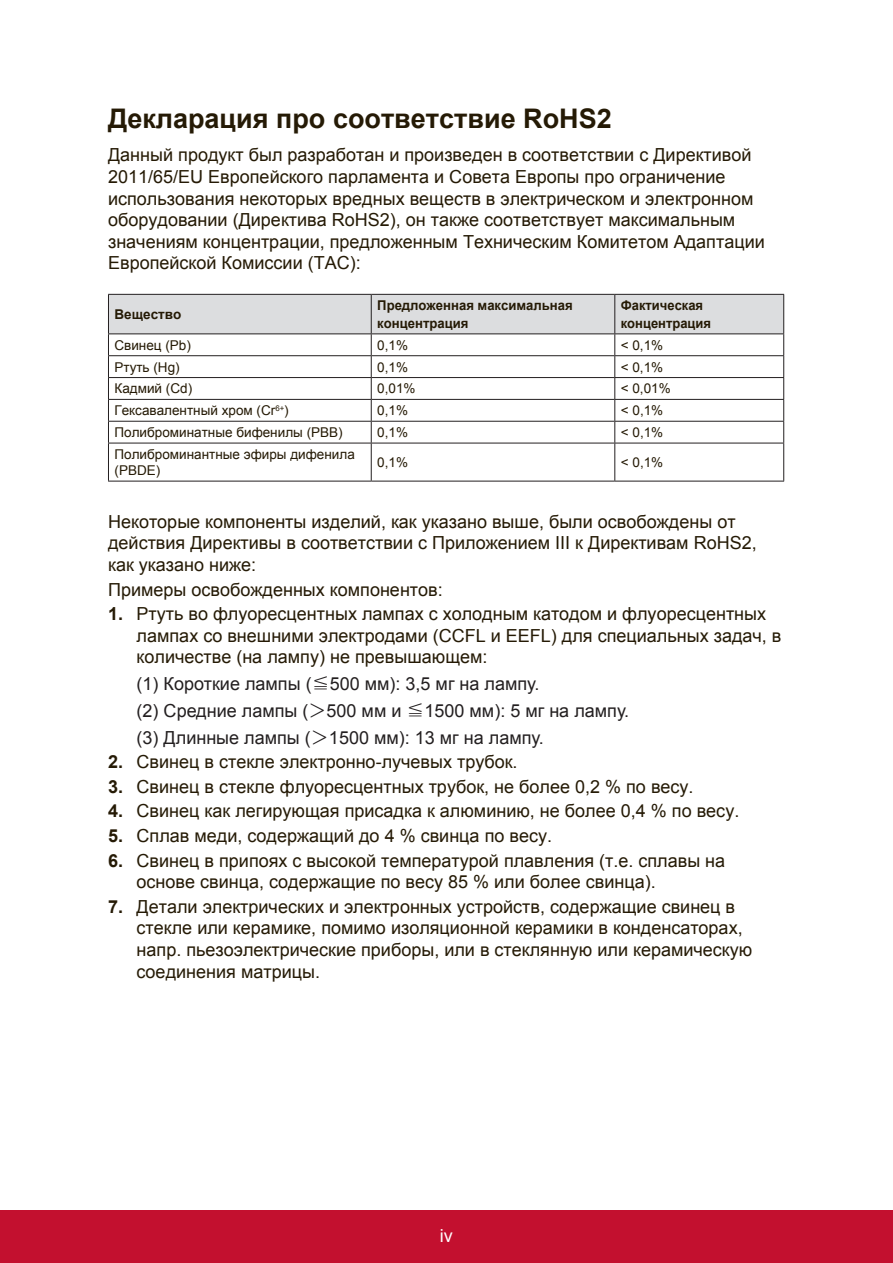
<style>
.page{position:relative;width:893px;height:1263px;background:#fff}
.page>*{position:absolute;margin:0;border:0;box-sizing:border-box;transform-origin:0 0}
.t1{font:700 27px "Arial";color:#251a05}
.t2{font:18px/21.6px "Arial";color:#251a05}
.t3{font:18px/26.7px "Arial";color:#231f20}
.t4{font:18px "Arial";color:#fff}
.t5{font:13.5px/16.2px "Arial";color:#251a05}
.t6{font:700 13.5px/17.7px "Arial";color:#251a05}
.t7{font:700 13.5px/17.7px "Arial";color:#251a05;scale:.96 1}
.s1{font-weight:700}
.s2{font-family:"Adobe Ming Std";font-weight:300}
</style>
<div class="page">
<div style="left:0;top:1210px;width:892px;height:53px;background:#c3102f"></div>
<hr style="left:108px;top:443px;width:263px;height:1px;background:#231f20">
<hr style="left:371px;top:443px;width:243px;height:1px;background:#231f20">
<hr style="left:370px;top:443px;width:1px;height:38px;background:#231f20">
<hr style="left:614px;top:443px;width:169px;height:1px;background:#231f20">
<hr style="left:614px;top:443px;width:1px;height:38px;background:#231f20">
<svg style="left:108px;top:294px;width:676px;height:149px"></svg>
<hr style="left:108px;top:443px;width:1px;height:38px;background:#231f20">
<hr style="left:783px;top:443px;width:1px;height:38px;background:#231f20">
<hr style="left:108px;top:481px;width:263px;height:1px;background:#231f20">
<hr style="left:371px;top:481px;width:243px;height:1px;background:#231f20">
<hr style="left:614px;top:481px;width:169px;height:1px;background:#231f20">
<h1 class="t1" style="left:108px;top:100px;width:505px">Декларация про соответствие RoHS2</h1>
<p class="t2" style="left:108px;top:144px;width:658px">Данный продукт был разработан и произведен в соответствии с Директивой 2011/65/EU Европейского парламента и Совета Европы про ограничение использования некоторых вредных веществ в электрическом и электронном оборудовании (Директива RoHS2), он также соответствует максимальным значениям концентрации, предложенным Техническим Комитетом Адаптации Европейской Комиссии (TAC):</p>
<p class="t6" style="left:114px;top:306px;width:68px">Вещество</p>
<p class="t6" style="left:377px;top:297px;width:197px">Предложенная максимальная концентрация</p>
<p class="t7" style="left:620px;top:297px;width:95px">Фактическая концентрация</p>
<p class="t5" style="left:114px;top:337px;width:78px">Свинец (Pb)</p>
<p class="t5" style="left:377px;top:337px;width:32px">0,1%</p>
<p class="t5" style="left:620px;top:337px;width:44px">&lt; 0,1%</p>
<p class="t5" style="left:114px;top:359px;width:67px">Ртуть (Hg)</p>
<p class="t5" style="left:377px;top:359px;width:32px">0,1%</p>
<p class="t5" style="left:620px;top:359px;width:44px">&lt; 0,1%</p>
<p class="t5" style="left:114px;top:381px;width:79px">Кадмий (Cd)</p>
<p class="t5" style="left:377px;top:381px;width:40px">0,01%</p>
<p class="t5" style="left:620px;top:381px;width:51px">&lt; 0,01%</p>
<p class="t5" style="left:114px;top:402px;width:176px">Гексавалентный хром (Cr<sup>6+</sup>)</p>
<p class="t5" style="left:377px;top:402px;width:32px">0,1%</p>
<p class="t5" style="left:620px;top:402px;width:44px">&lt; 0,1%</p>
<p class="t5" style="left:114px;top:424px;width:230px">Полиброминатные бифенилы (PBB)</p>
<p class="t5" style="left:377px;top:424px;width:32px">0,1%</p>
<p class="t5" style="left:620px;top:424px;width:44px">&lt; 0,1%</p>
<p class="t5" style="left:114px;top:446px;width:242px">Полиброминантные эфиры дифенила (PBDE)</p>
<p class="t5" style="left:377px;top:454px;width:32px">0,1%</p>
<p class="t5" style="left:620px;top:454px;width:44px">&lt; 0,1%</p>
<p class="t2" style="left:108px;top:511px;width:649px">Некоторые компоненты изделий, как указано выше, были освобождены от действия Директивы в соответствии с Приложением III к Директивам RoHS2, как указано ниже:</p>
<p class="t2" style="left:108px;top:578px;width:336px">Примеры освобожденных компонентов:</p>
<p class="t2" style="left:136px;top:603px;width:646px;text-indent:-28px"><span class="s1">1.</span> Ртуть во флуоресцентных лампах с холодным катодом и флуоресцентных лампах со внешними электродами (CCFL и EEFL) для специальных задач, в количестве (на лампу) не превышающем:</p>
<p class="t3" style="left:136px;top:670px;width:494px">(1) Короткие лампы (<span class="s2">≦</span>500 мм): 3,5 мг на лампу.<br>(2) Средние лампы (<span class="s2">＞</span>500 мм и <span class="s2">≦</span>1500 мм): 5 мг на лампу. (3) Длинные лампы (<span class="s2">＞</span>1500 мм): 13 мг на лампу.</p>
<p class="t2" style="left:108px;top:751px;width:411px"><span class="s1">2.</span> Свинец в стекле электронно-лучевых трубок.</p>
<p class="t2" style="left:108px;top:776px;width:586px"><span class="s1">3.</span> Свинец в стекле флуоресцентных трубок, не более 0,2 % по весу.</p>
<p class="t2" style="left:108px;top:800px;width:632px"><span class="s1">4.</span> Свинец как легирующая присадка к алюминию, не более 0,4 % по весу.</p>
<p class="t2" style="left:108px;top:825px;width:445px"><span class="s1">5.</span> Сплав меди, содержащий до 4 % свинца по весу.</p>
<p class="t2" style="left:136px;top:849px;width:590px;text-indent:-28px"><span class="s1">6.</span> Свинец в припоях с высокой температурой плавления (т.е. сплавы на основе свинца, содержащие по весу 85 % или более свинца).</p>
<p class="t2" style="left:136px;top:896px;width:617px;text-indent:-28px"><span class="s1">7.</span> Детали электрических и электронных устройств, содержащие свинец в стекле или керамике, помимо изоляционной керамики в конденсаторах, напр. пьезоэлектрические приборы, или в стеклянную или керамическую соединения матрицы.</p>
<p class="t4" style="left:440px;top:1223px;width:14px">iv</p>
</div>
